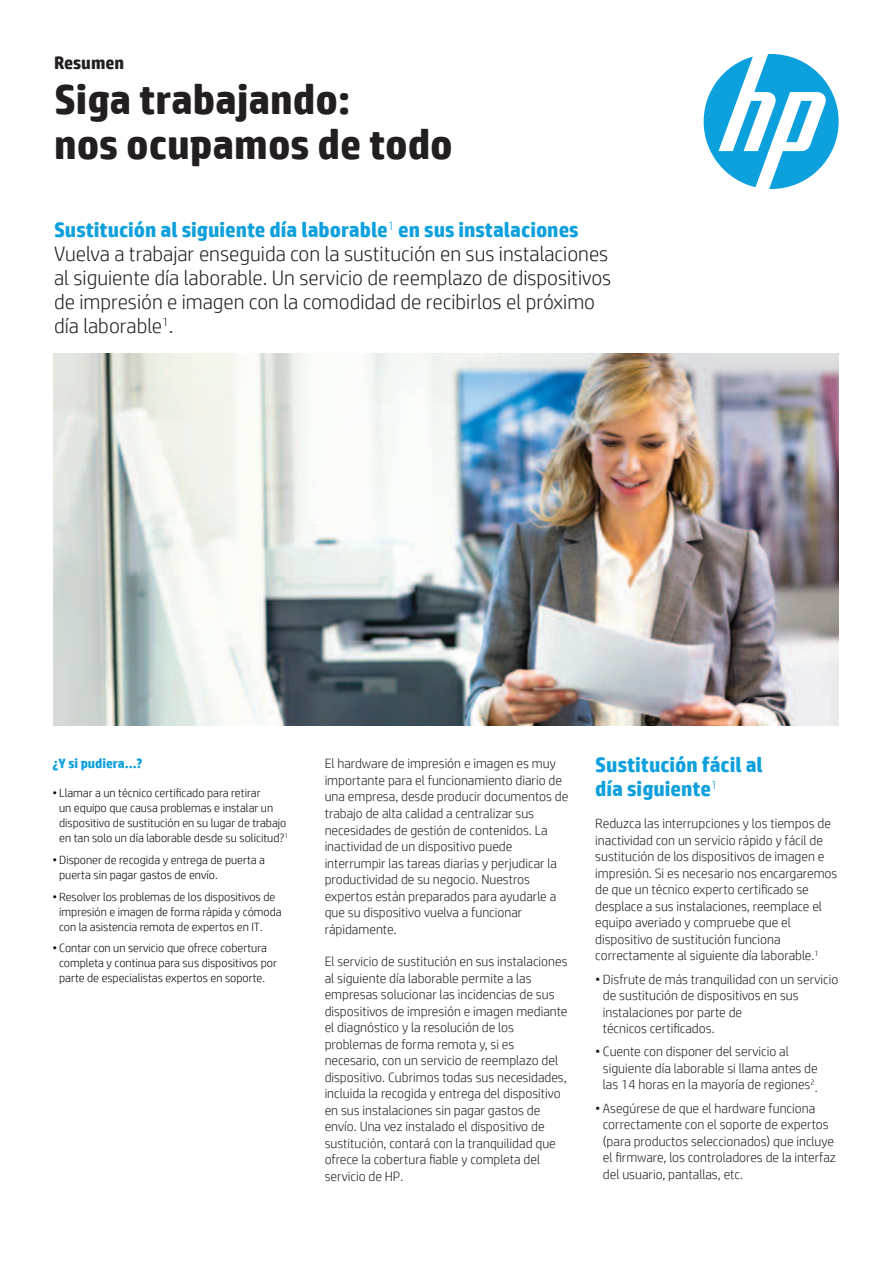
<style>
.page{position:relative;width:893px;height:1263px;background:#fff}
.page>*{position:absolute;margin:0;border:0;box-sizing:border-box;transform-origin:0 0}
.Headline_28_30{font:700 42px/45px "HP Simplified";color:#231f20}
.Intro_14_16{font:300 21px/24px "HP Simplified";color:#231f20}
.Subhead_no_space{font:700 21px "HP Simplified";color:#0ca0dd}
.Subhead_14_16_bold_b{font:700 21px/24px "HP Simplified";color:#0ca0dd}
.Document_type_12_14{font:700 18px "HP Simplified";color:#231f20}
.Body{font:300 13.5px/16.5px "HP Simplified";color:#231f20}
.Body_before_bullet{font:300 13.5px/16.5px "HP Simplified";color:#231f20}
.Bullet{font:300 13.5px/16.5px "HP Simplified";color:#231f20}
.Bullet_last{font:300 13.5px/16.5px "HP Simplified";color:#231f20}
.Sidebar_header_9_10{font:700 13.5px "HP Simplified";color:#0ca0dd}
.Sidebar_bullet{font:300 12px/15px "HP Simplified";color:#040503}
</style>
<div class="page">
<svg style="left:704px;top:54px;width:135px;height:135px"></svg>
<img style="left:54px;top:354px;width:785px;height:371px">
<p class="Document_type_12_14" style="left:54px;top:51px;width:72px">Resumen</p>
<p class="Headline_28_30" style="left:54px;top:77px;width:400px">Siga trabajando:<br>nos ocupamos de todo</p>
<p class="Subhead_no_space" style="left:54px;top:216px;width:526px">Sustitución al siguiente día laborable<sup>1</sup> en sus instalaciones</p>
<p class="Intro_14_16" style="left:54px;top:241px;width:559px">Vuelva a trabajar enseguida con la sustitución en sus instalaciones al siguiente día laborable. Un servicio de reemplazo de dispositivos de impresión e imagen con la comodidad de recibirlos el próximo día laborable<sup>1</sup>.</p>
<p class="Sidebar_header_9_10" style="left:52px;top:755px;width:92px">¿Y si pudiera...?</p>
<p class="Sidebar_bullet" style="left:59px;top:785px;width:230px;text-indent:-7px">• Llamar a un técnico certificado para retirar<br>un equipo que causa problemas e instalar un dispositivo de sustitución en su lugar de trabajo en tan solo un día laborable desde su solicitud?<sup>1</sup></p>
<p class="Sidebar_bullet" style="left:59px;top:852px;width:207px;text-indent:-7px">• Disponer de recogida y entrega de puerta a puerta sin pagar gastos de envío.</p>
<p class="Sidebar_bullet" style="left:59px;top:888px;width:224px;text-indent:-7px">• Resolver los problemas de los dispositivos de impresión e imagen de forma rápida y cómoda con la asistencia remota de expertos en IT.</p>
<p class="Sidebar_bullet" style="left:59px;top:940px;width:219px;text-indent:-7px">• Contar con un servicio que ofrece cobertura completa y continua para sus dispositivos por parte de especialistas expertos en soporte.</p>
<p class="Body" style="left:325px;top:755px;width:245px">El hardware de impresión e imagen es muy importante para el funcionamiento diario de una empresa, desde producir documentos de trabajo de alta calidad a centralizar sus necesidades de gestión de contenidos. La inactividad de un dispositivo puede interrumpir las tareas diarias y perjudicar la productividad de su negocio. Nuestros expertos están preparados para ayudarle a que su dispositivo vuelva a funcionar rápidamente.</p>
<p class="Body" style="left:325px;top:953px;width:244px">El servicio de sustitución en sus instalaciones al siguiente día laborable permite a las empresas solucionar las incidencias de sus dispositivos de impresión e imagen mediante el diagnóstico y la resolución de los problemas de forma remota y, si es necesario, con un servicio de reemplazo del dispositivo. Cubrimos todas sus necesidades, incluida la recogida y entrega del dispositivo en sus instalaciones sin pagar gastos de envío. Una vez instalado el dispositivo de sustitución, contará con la tranquilidad que ofrece la cobertura fiable y completa del servicio de HP.</p>
<p class="Subhead_14_16_bold_b" style="left:595px;top:752px;width:169px">Sustitución fácil al día siguiente<sup>1</sup></p>
<p class="Body_before_bullet" style="left:595px;top:815px;width:244px">Reduzca las interrupciones y los tiempos de inactividad con un servicio rápido y fácil de sustitución de los dispositivos de imagen e impresión. Si es necesario nos encargaremos de que un técnico experto certificado se desplace a sus instalaciones, reemplace el equipo averiado y compruebe que el dispositivo de sustitución funciona correctamente al siguiente día laborable.<sup>1</sup></p>
<p class="Bullet" style="left:603px;top:970px;width:237px;text-indent:-8px">• Disfrute de más tranquilidad con un servicio de sustitución de dispositivos en sus instalaciones por parte de<br>técnicos certificados.</p>
<p class="Bullet" style="left:603px;top:1043px;width:216px;text-indent:-8px">• Cuente con disponer del servicio al siguiente día laborable si llama antes de las 14 horas en la mayoría de regiones<sup>2</sup></p>
<p class="Bullet" style="left:815px;top:1079px;width:5px">.</p>
<p class="Bullet_last" style="left:603px;top:1099px;width:235px;text-indent:-8px">• Asegúrese de que el hardware funciona correctamente con el soporte de expertos (para productos seleccionados) que incluye el firmware, los controladores de la interfaz del usuario, pantallas, etc.</p>
</div>
